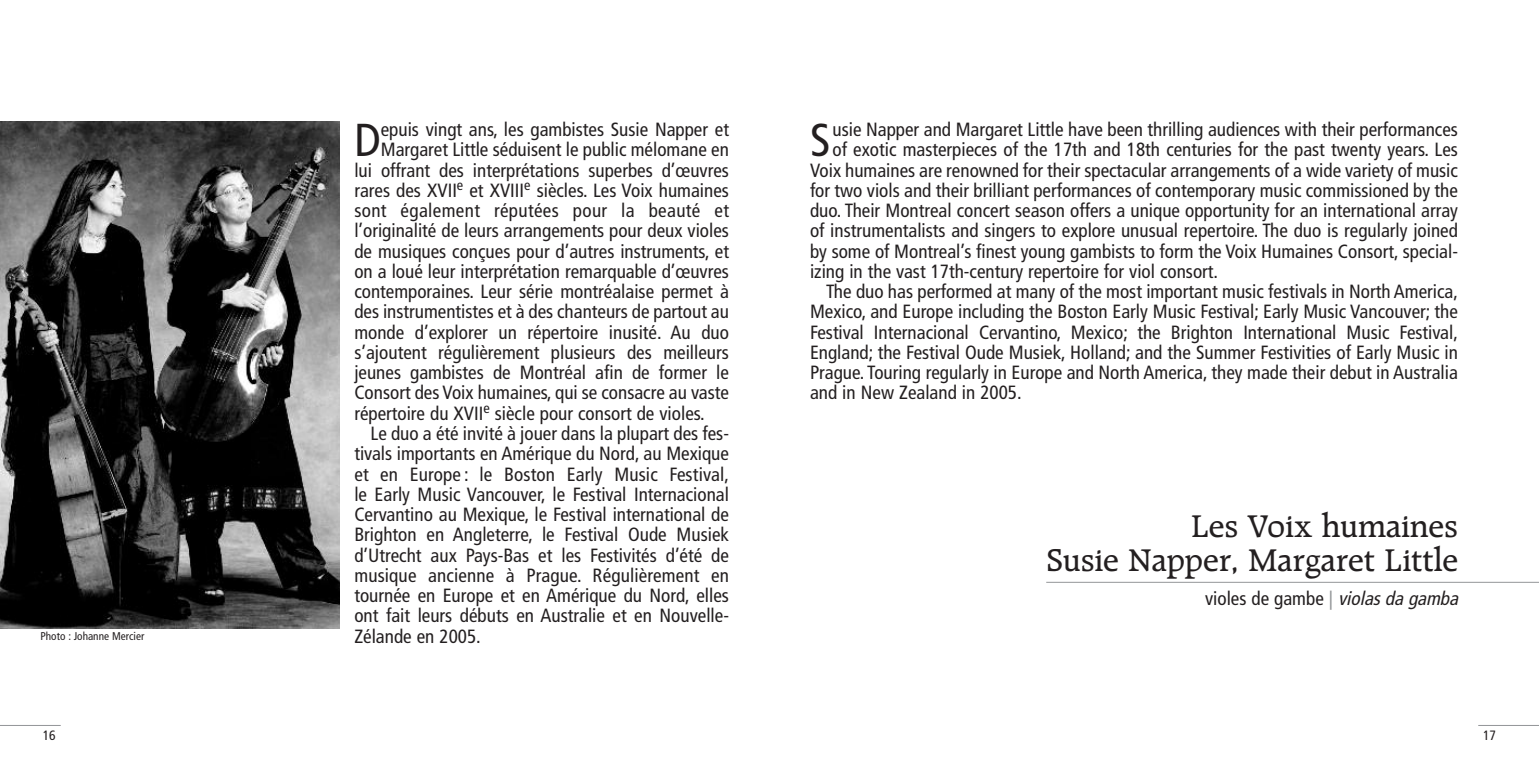
<style>
.page{position:relative;width:1539px;height:766px;background:#fff}
.page>*{position:absolute;margin:0;border:0;box-sizing:border-box;transform-origin:0 0}
.t1{font:condensed 46.12px "Frutiger";color:#231f20}
.t2{font:500 33.75px/33.8px "Raleigh";color:#231f20;text-align:right}
.t3{font:condensed 19.12px "Frutiger";color:#231f20}
.t4{font:condensed 19.12px "Frutiger";letter-spacing:.02em;color:#231f20}
.t5{font:condensed 13.5px "Frutiger";color:#231f20}
.t6{font:condensed 11.25px "Frutiger";color:#231f20}
.s1{color:#939598}
.s2{font-style:italic}
</style>
<div class="page">
<hr style="left:1478px;top:724px;width:61px;height:1px;background:#939598">
<hr style="left:0;top:724px;width:61px;height:1px;background:#939598">
<img style="left:0;top:122px;width:340px;height:506px">
<hr style="left:1046px;top:581px;width:493px;height:1px;background:#939598">
<p class="t6" style="left:40px;top:631px;width:105px">Photo : Johanne Mercier</p>
<h1 class="t1" style="left:354px;top:122px;width:28px">D</h1>
<p class="t3" style="left:381px;top:122px;width:350px">epuis vingt ans, les gambistes Susie Napper et</p>
<p class="t3" style="left:381px;top:142px;width:350px">Margaret Little séduisent le public mélomane en</p>
<p class="t3" style="left:354px;top:162px;width:376px">lui offrant des interprétations superbes d’œuvres</p>
<p class="t3" style="left:354px;top:182px;width:376px">rares des XVII<sup>e</sup> et XVIII<sup>e</sup> siècles. Les Voix humaines</p>
<p class="t4" style="left:354px;top:202px;width:376px">sont également réputées pour la beauté et</p>
<p class="t3" style="left:354px;top:223px;width:376px">l’originalité de leurs arrangements pour deux violes</p>
<p class="t3" style="left:354px;top:243px;width:376px">de musiques conçues pour d’autres instruments, et</p>
<p class="t3" style="left:354px;top:263px;width:376px">on a loué leur interprétation remarquable d’œuvres</p>
<p class="t3" style="left:354px;top:283px;width:376px">contemporaines. Leur série montréalaise permet à</p>
<p class="t3" style="left:354px;top:304px;width:376px">des instrumentistes et à des chanteurs de partout au</p>
<p class="t3" style="left:354px;top:324px;width:376px">monde d’explorer un répertoire inusité. Au duo</p>
<p class="t3" style="left:354px;top:344px;width:376px">s’ajoutent régulièrement plusieurs des meilleurs</p>
<p class="t3" style="left:354px;top:364px;width:376px">jeunes gambistes de Montréal afin de former le</p>
<p class="t3" style="left:354px;top:385px;width:376px">Consort des Voix humaines, qui se consacre au vaste</p>
<p class="t3" style="left:354px;top:405px;width:352px">répertoire du XVII<sup>e</sup> siècle pour consort de violes.</p>
<p class="t3" style="left:371px;top:425px;width:360px">Le duo a été invité à jouer dans la plupart des fes-</p>
<p class="t3" style="left:354px;top:445px;width:376px">tivals importants en Amérique du Nord, au Mexique</p>
<p class="t3" style="left:354px;top:466px;width:376px">et en Europe: le Boston Early Music Festival,</p>
<p class="t3" style="left:354px;top:486px;width:376px">le Early Music Vancouver, le Festival Internacional</p>
<p class="t3" style="left:354px;top:506px;width:376px">Cervantino au Mexique, le Festival international de</p>
<p class="t3" style="left:354px;top:526px;width:376px">Brighton en Angleterre, le Festival Oude Musiek</p>
<p class="t3" style="left:354px;top:547px;width:376px">d’Utrecht aux Pays-Bas et les Festivités d’été de</p>
<p class="t3" style="left:354px;top:567px;width:376px">musique ancienne à Prague. Régulièrement en</p>
<p class="t3" style="left:354px;top:587px;width:376px">tournée en Europe et en Amérique du Nord, elles</p>
<p class="t3" style="left:354px;top:607px;width:376px">ont fait leurs débuts en Australie et en Nouvelle-</p>
<p class="t3" style="left:354px;top:628px;width:128px">Zélande en 2005.</p>
<h1 class="t1" style="left:810px;top:122px;width:22px">S</h1>
<p class="t3" style="left:832px;top:122px;width:627px">usie Napper and Margaret Little have been thrilling audiences with their performances</p>
<p class="t3" style="left:833px;top:142px;width:627px">of exotic masterpieces of the 17th and 18th centuries for the past twenty years. Les</p>
<p class="t3" style="left:810px;top:162px;width:650px">Voix humaines are renowned for their spectacular arrangements of a wide variety of music</p>
<p class="t3" style="left:810px;top:182px;width:649px">for two viols and their brilliant performances of contemporary music commissioned by the</p>
<p class="t3" style="left:810px;top:202px;width:650px">duo. Their Montreal concert season offers a unique opportunity for an international array</p>
<p class="t3" style="left:810px;top:223px;width:650px">of instrumentalists and singers to explore unusual repertoire. The duo is regularly joined</p>
<p class="t3" style="left:810px;top:243px;width:650px">by some of Montreal’s finest young gambists to form the Voix Humaines Consort, special-</p>
<p class="t3" style="left:810px;top:263px;width:410px">izing in the vast 17th-century repertoire for viol consort.</p>
<p class="t3" style="left:826px;top:283px;width:633px">The duo has performed at many of the most important music festivals in North America,</p>
<p class="t3" style="left:810px;top:304px;width:650px">Mexico, and Europe including the Boston Early Music Festival; Early Music Vancouver; the</p>
<p class="t3" style="left:810px;top:324px;width:650px">Festival Internacional Cervantino, Mexico; the Brighton International Music Festival,</p>
<p class="t3" style="left:810px;top:344px;width:649px">England; the Festival Oude Musiek, Holland; and the Summer Festivities of Early Music in</p>
<p class="t3" style="left:810px;top:364px;width:650px">Prague.Touring regularly in Europe and North America, they made their debut in Australia</p>
<p class="t3" style="left:810px;top:385px;width:213px">and in New Zealand in 2005.</p>
<h2 class="t2" style="left:1046px;top:511px;width:413px">Les Voix humaines<br>Susie Napper, Margaret Little</h2>
<p class="t3" style="left:1205px;top:590px;width:258px">violes de gambe <span class="s1">|</span> <span class="s2">violasdagamba</span></p>
<p class="t5" style="left:43px;top:729px;width:14px">16</p>
<p class="t5" style="left:1483px;top:729px;width:14px">17</p>
</div>
